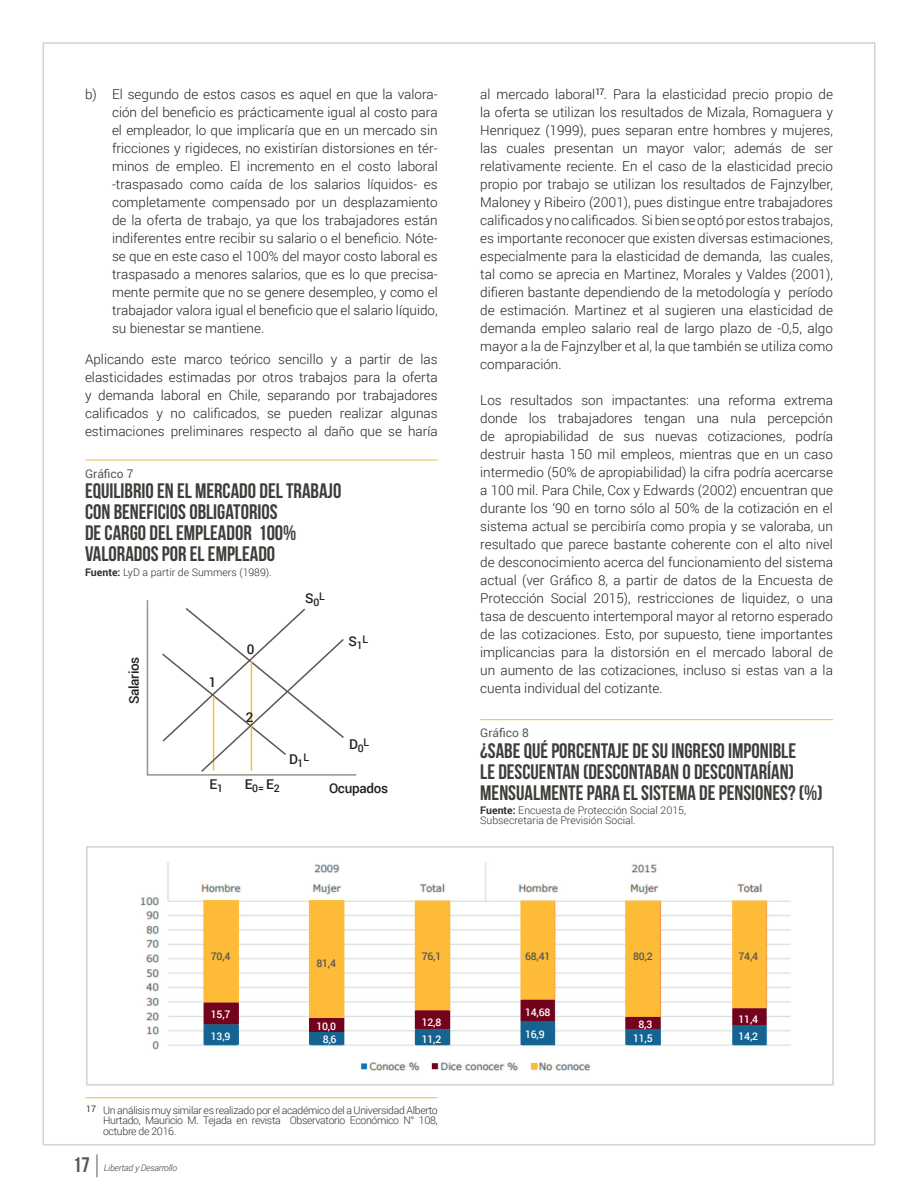
<style>
.page{position:relative;width:918px;height:1188px;background:#fff}
.page>*{position:absolute;margin:0;border:0;box-sizing:border-box;transform-origin:0 0}
.t1{font:21px/21px "Bebas Neue";color:#3e3d39}
.t2{font:21px "Bebas Neue";color:#585754}
.t3{font:300 13.5px/18px "Roboto";color:#231f20;text-align:justify}
.t4{font:500 13.5px "Roboto";letter-spacing:-.02em;color:#231f20}
.t5{font:12px "Roboto";color:#585754}
.t6{font:300 10.5px/10.5px "Roboto";color:#312f30;text-align:justify}
.t7{font:500 10.5px/21.8px "Roboto";letter-spacing:-.02em;color:#fff}
.t8{font:500 10.5px "Roboto";letter-spacing:-.02em;color:#585754}
.t9{font:500 10.5px "Roboto";color:#231f20}
.t10{font:italic 300 9px "Roboto";letter-spacing:-.02em;color:#3e3d39}
.t11{font:9px "Roboto";color:#3e3d39}
.s1{font-weight:700}
</style>
<div class="page">
<svg style="left:97px;top:1154px;width:1px;height:23px"></svg>
<img style="left:140px;top:862px;width:651px;height:209px">
<div style="left:204px;top:900px;width:35px;height:103px;background:#fdbb38"></div>
<div style="left:204px;top:1003px;width:35px;height:21px;background:#73021c;border:1px solid #73021c"></div>
<div style="left:204px;top:1024px;width:35px;height:21px;background:#146390;border:1px solid #146390"></div>
<div style="left:309px;top:900px;width:35px;height:119px;background:#fdbb38"></div>
<div style="left:309px;top:1018px;width:35px;height:14px;background:#73021c"></div>
<div style="left:309px;top:1032px;width:35px;height:13px;background:#146390;border:1px solid #146390"></div>
<div style="left:415px;top:901px;width:35px;height:109px;background:#fdbb38"></div>
<div style="left:415px;top:1011px;width:35px;height:18px;background:#73021c"></div>
<div style="left:415px;top:1029px;width:35px;height:16px;background:#146390"></div>
<div style="left:520px;top:901px;width:35px;height:99px;background:#fdbb38;border:2px solid #fdbb38"></div>
<div style="left:521px;top:1000px;width:34px;height:21px;background:#73021c;border:1px solid #73021c"></div>
<div style="left:521px;top:1021px;width:34px;height:24px;background:#146390;border:1px solid #146390"></div>
<div style="left:625px;top:901px;width:36px;height:116px;background:#fdbb38;border:2px solid #fdbb38"></div>
<div style="left:625px;top:1017px;width:36px;height:12px;background:#73021c;border:1px solid #73021c"></div>
<div style="left:625px;top:1029px;width:36px;height:16px;background:#146390;border:1px solid #146390"></div>
<div style="left:732px;top:901px;width:35px;height:107px;background:#fdbb38;border:2px solid #fdbb38"></div>
<div style="left:732px;top:1008px;width:35px;height:17px;background:#73021c;border:1px solid #73021c"></div>
<div style="left:732px;top:1025px;width:35px;height:20px;background:#146390;border:1px solid #146390"></div>
<hr style="left:85px;top:460px;width:353px;height:1px;background:#fdbb38">
<svg style="left:146px;top:600px;width:211px;height:176px"></svg>
<hr style="left:85px;top:1097px;width:353px;height:1px;background:#fdbb38">
<div style="left:86px;top:846px;width:748px;height:240px;border:2px solid #d1d2d4"></div>
<svg style="left:531px;top:1063px;width:6px;height:6px"></svg>
<hr style="left:480px;top:719px;width:353px;height:1px;background:#fdbb38">
<svg style="left:432px;top:1063px;width:6px;height:6px"></svg>
<p class="t3" style="left:112px;top:85px;width:327px;text-indent:-27px">b) El segundo de estos casos es aquel en que la valora&shy;ción del beneficio es prácticamente igual al costo para el empleador, lo que implicaría que en un mercado sin fricciones y rigideces, no existirían distorsiones en tér&shy;minos de empleo. El incremento en el costo laboral -traspasado como caída de los salarios líquidos- es completamente compensado por un desplazamiento de la oferta de trabajo, ya que los trabajadores están indiferentes entre recibir su salario o el beneficio. Nóte&shy;se que en este caso el 100% del mayor costo laboral es traspasado a menores salarios, que es lo que precisa&shy;mente permite que no se genere desempleo, y como el trabajador valora igual el beneficio que el salario líquido, su bienestar se mantiene.</p>
<p class="t3" style="left:85px;top:350px;width:354px">Aplicando este marco teórico sencillo y a partir de las elasticidades estimadas por otros trabajos para la oferta y demanda laboral en Chile, separando por trabajadores calificados y no calificados, se pueden realizar algunas estimaciones preliminares respecto al daño que se haría</p>
<p class="t5" style="left:85px;top:465px;width:50px">Gráfico 7</p>
<h1 class="t1" style="left:85px;top:480px;width:258px">EQUILIBRIO EN EL MERCADO DEL TRABAJO<br>CON BENEFICIOS OBLIGATORIOS<br>DE CARGO DEL EMPLEADOR 100%<br>VALORADOS POR EL EMPLEADO</h1>
<p class="t6" style="left:85px;top:567px;width:188px"><span class="s1">Fuente:</span> LyD a partir de Summers (1989).</p>
<p class="t4" style="left:305px;top:589px;width:16px">S<sub>0</sub></p>
<p class="t9" style="left:319px;top:589px;width:7px">L</p>
<p class="t4" style="left:125px;top:704px;width:49px;rotate:-90deg">Salarios</p>
<p class="t4" style="left:209px;top:673px;width:9px">1</p>
<p class="t4" style="left:247px;top:639px;width:9px">0</p>
<p class="t4" style="left:349px;top:632px;width:16px">S<sub>1</sub></p>
<p class="t9" style="left:363px;top:632px;width:7px">L</p>
<p class="t4" style="left:246px;top:708px;width:9px">2</p>
<p class="t4" style="left:289px;top:750px;width:16px">D<sub>1</sub></p>
<p class="t9" style="left:303px;top:750px;width:7px">L</p>
<p class="t4" style="left:349px;top:734px;width:16px">D<sub>0</sub></p>
<p class="t9" style="left:363px;top:734px;width:7px">L</p>
<p class="t4" style="left:210px;top:774px;width:15px">E<sub>1</sub></p>
<p class="t9" style="left:245px;top:781px;width:37px"><sup>E</sup>0= <sup>E</sup>2</p>
<p class="t4" style="left:329px;top:778px;width:61px">Ocupados</p>
<p class="t3" style="left:480px;top:85px;width:354px">al mercado laboral<sup>17</sup>. Para la elasticidad precio propio de la oferta se utilizan los resultados de Mizala, Romaguera y Henriquez (1999), pues separan entre hombres y mujeres, las cuales presentan un mayor valor; además de ser relativamente reciente. En el caso de la elasticidad precio propio por trabajo se utilizan los resultados de Fajnzylber, Maloney y Ribeiro (2001), pues distingue entre trabajadores calificados y no calificados. Si bien se optó por estos trabajos, es importante reconocer que existen diversas estimaciones, especialmente para la elasticidad de demanda, las cuales, tal como se aprecia en Martinez, Morales y Valdes (2001), difieren bastante dependiendo de la metodología y período de estimación. Martinez et al sugieren una elasticidad de demanda empleo salario real de largo plazo de -0,5, algo mayor a la de Fajnzylber et al, la que también se utiliza como comparación.</p>
<p class="t3" style="left:480px;top:391px;width:354px">Los resultados son impactantes: una reforma extrema donde los trabajadores tengan una nula percepción de apropiabilidad de sus nuevas cotizaciones, podría destruir hasta 150 mil empleos, mientras que en un caso intermedio (50% de apropiabilidad) la cifra podría acercarse a 100 mil. Para Chile, Cox y Edwards (2002) encuentran que durante los ‘90 en torno sólo al 50% de la cotización en el sistema actual se percibiría como propia y se valoraba, un resultado que parece bastante coherente con el alto nivel de desconocimiento acerca del funcionamiento del sistema actual (ver Gráfico 8, a partir de datos de la Encuesta de Protección Social 2015), restricciones de liquidez, o una tasa de descuento intertemporal mayor al retorno esperado de las cotizaciones. Esto, por supuesto, tiene importantes implicancias para la distorsión en el mercado laboral de un aumento de las cotizaciones, incluso si estas van a la cuenta individual del cotizante.</p>
<p class="t5" style="left:480px;top:725px;width:50px">Gráfico 8</p>
<h1 class="t1" style="left:480px;top:740px;width:344px">¿SABE QUÉ PORCENTAJE DE SU INGRESO IMPONIBLE<br>LE DESCUENTAN (DESCONTABAN O DESCONTARÍAN)<br>MENSUALMENTE PARA EL SISTEMA DE PENSIONES? (%)</h1>
<p class="t6" style="left:480px;top:804px;width:207px"><span class="s1">Fuente:</span> Encuesta de Protección Social 2015,<br>Subsecretaria de Previsión Social.</p>
<p class="t8" style="left:211px;top:948px;width:21px">70,4</p>
<p class="t7" style="left:211px;top:1003px;width:21px">15,7<br>13,9</p>
<p class="t8" style="left:316px;top:956px;width:21px">81,4</p>
<p class="t8" style="left:422px;top:948px;width:21px">76,1</p>
<p class="t8" style="left:525px;top:948px;width:27px">68,41</p>
<p class="t8" style="left:633px;top:948px;width:21px">80,2</p>
<p class="t8" style="left:739px;top:948px;width:21px">74,4</p>
<p class="t7" style="left:316px;top:1020px;width:22px;line-height:12.8px;text-align:right">10,0<br>8,6</p>
<p class="t7" style="left:422px;top:1013px;width:21px;line-height:16.8px">12,8<br>11,2</p>
<p class="t7" style="left:525px;top:1001px;width:27px">14,68<br>16,9</p>
<p class="t7" style="left:633px;top:1017px;width:21px;line-height:14.5px;text-align:center">8,3<br>11,5</p>
<p class="t7" style="left:739px;top:1010px;width:21px;line-height:17.9px">11,4<br>14,2</p>
<p class="t11" style="left:86px;top:1102px;width:12px">17</p>
<p class="t6" style="left:103px;top:1104px;width:336px">Un análisis muy similar es realizado por el académico del a Universidad Alberto Hurtado, Mauricio M. Tejada en revista Observatorio Económico N° 108, octubre de 2016.</p>
<h1 class="t2" style="left:73px;top:1154px;width:18px">17</h1>
<p class="t10" style="left:104px;top:1162px;width:75px">Libertad y Desarrollo</p>
</div>
